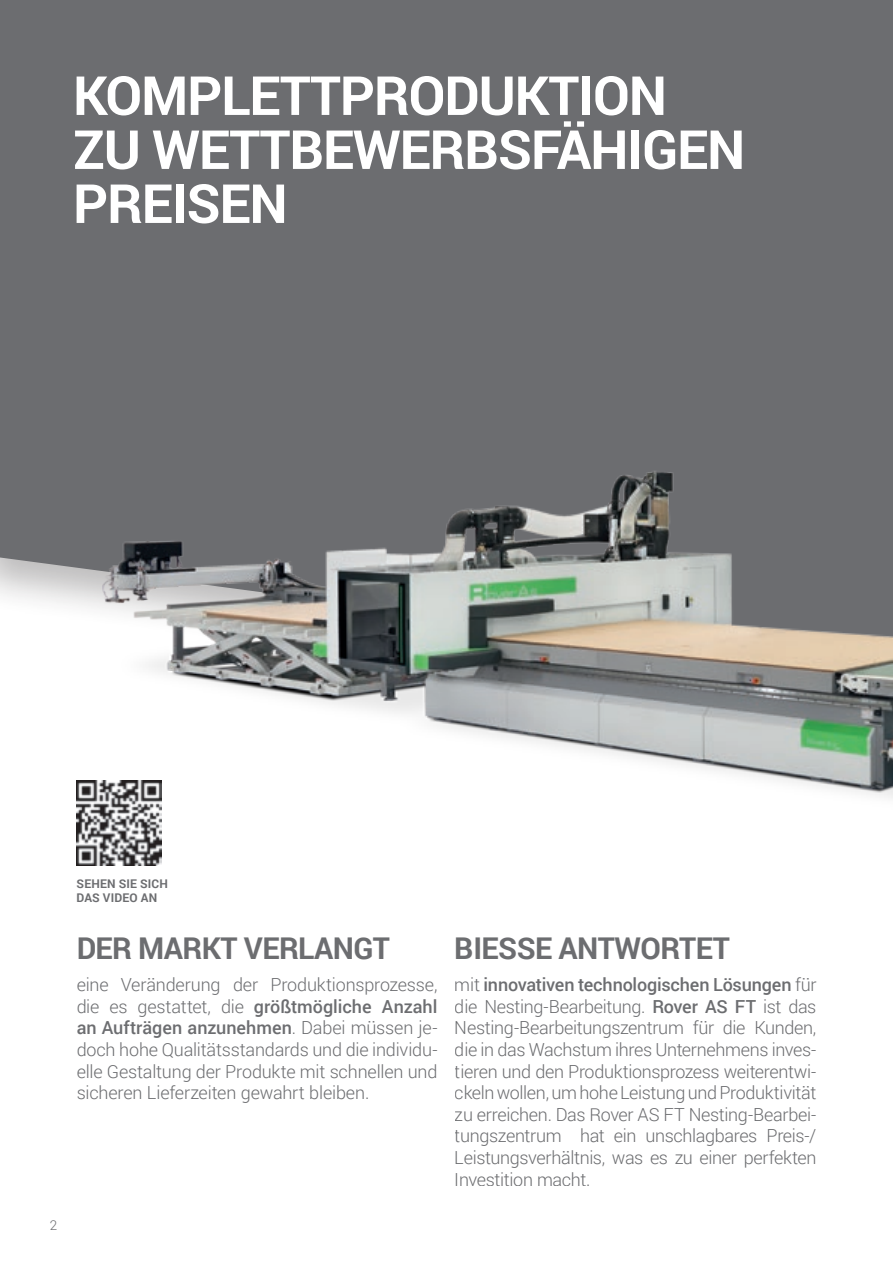
<style>
.page{position:relative;width:893px;height:1263px;background:#fff}
.page>*{position:absolute;margin:0;border:0;box-sizing:border-box;transform-origin:0 0}
.t1{font:700 54px "Roboto";letter-spacing:-.02em;color:#fff}
.t2{font:700 30px "Roboto";letter-spacing:-.02em;color:#6c6d70}
.t3{font:300 18px/21.6px "Roboto";letter-spacing:-.015em;color:#6c6d70;text-align:justify}
.t4{font:300 13.5px "Roboto";color:#6c6d70}
.t5{font:700 12px "Roboto";letter-spacing:.015em;color:#6c6d70}
.s1{font-weight:500}
</style>
<div class="page">
<div style="left:0;top:0;width:893px;height:604px;background:#6c6d70"></div>
<img style="left:68px;top:419px;width:825px;height:447px">
<img style="left:77px;top:780px;width:85px;height:85px">
<p class="t1" style="left:73px;top:58px;width:595px">KOMPLETTPRODUKTION</p>
<p class="t1" style="left:73px;top:112px;width:674px">ZU WETTBEWERBSFÄHIGEN</p>
<p class="t1" style="left:73px;top:166px;width:216px">PREISEN</p>
<p class="t4" style="left:50px;top:1215px;width:9px">2</p>
<p class="t5" style="left:77px;top:875px;width:93px">SEHEN SIE SICH</p>
<p class="t5" style="left:77px;top:889px;width:82px">DAS VIDEO AN</p>
<h2 class="t2" style="left:77px;top:927px;width:315px">DER MARKT VERLANGT</h2>
<p class="t3" style="left:77px;top:973px;width:362px">eine Veränderung der Produktionsprozesse, die es gestattet, die <span class="s1">größtmögliche Anzahl an Aufträgen anzunehmen</span>. Dabei müssen je&shy;doch hohe Qualitätsstandards und die individu&shy;elle Gestaltung der Produkte mit schnellen und sicheren Lieferzeiten gewahrt bleiben.</p>
<h2 class="t2" style="left:455px;top:927px;width:277px">BIESSE ANTWORTET</h2>
<p class="t3" style="left:455px;top:973px;width:363px">mit <span class="s1">innovativen technologischen Lösungen</span> für die Nesting-Bearbeitung. <span class="s1">Rover AS FT</span> ist das Nesting-Bearbeitungszentrum für die Kunden, die in das Wachstum ihres Unternehmens inves&shy;tieren und den Produktionsprozess weiterentwi&shy;ckeln wollen, um hohe Leistung und Produktivität zu erreichen. Das Rover AS FT Nesting-Bearbei&shy;tungszentrum hat ein unschlagbares Preis-/ Leistungsverhältnis, was es zu einer perfekten Investition macht.</p>
</div>
